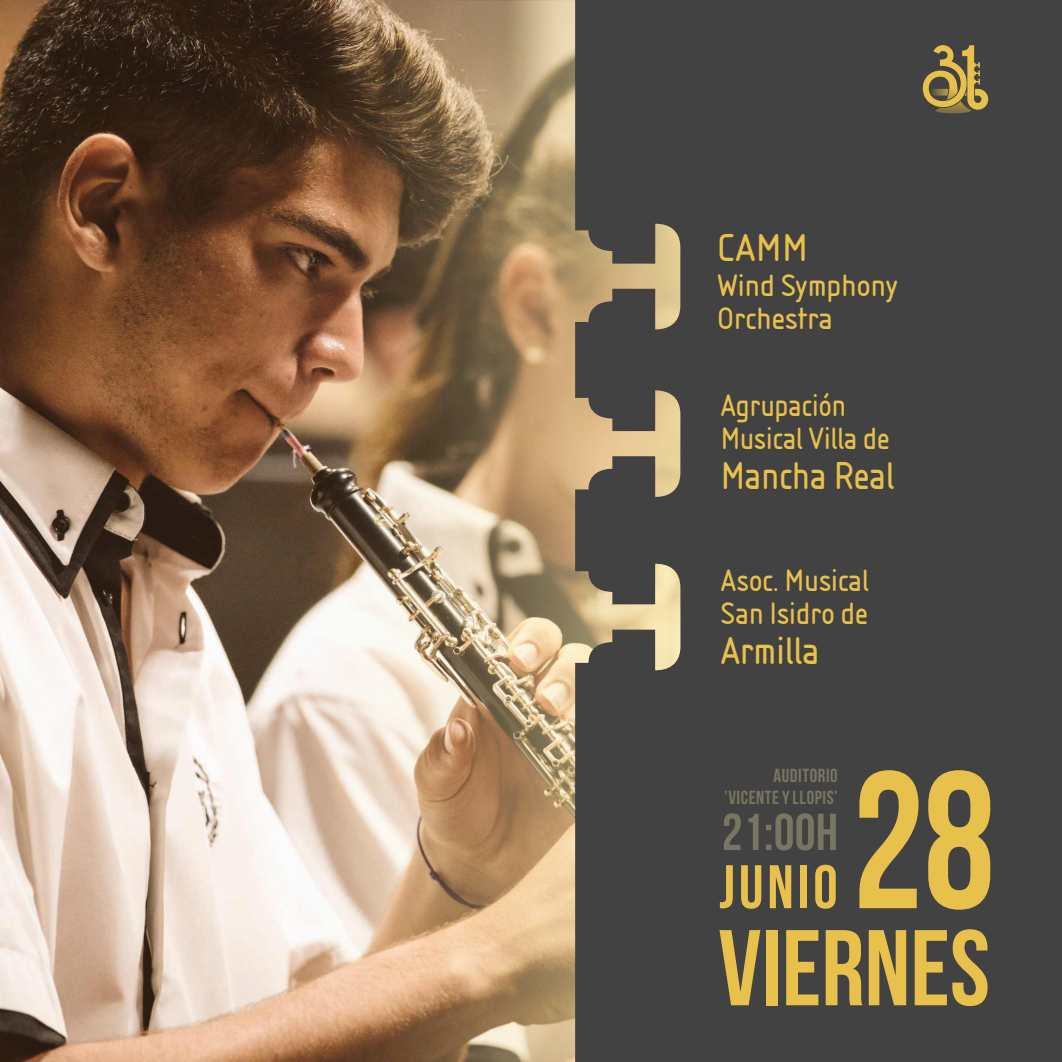
<style>
.page{position:relative;width:1062px;height:1062px;background:#fff}
.page>*{position:absolute;margin:0;border:0;box-sizing:border-box;transform-origin:0 0}
.t1{font:194.78px "Bebas Neue";color:#e8c14c;scale:.92 1}
.t2{font:107.27px "Bebas Neue";color:#e8c14c}
.t3{font:61.43px "Bebas Neue";letter-spacing:.065em;color:#e8c14c}
.t4{font:51.98px "Bebas Neue";color:rgb(250 239 177/.3)}
.t5{font:700 40.6px "ST Isonorm";color:#e8c14c;scale:.92 1}
.t6{font:700 40.6px "ST Isonorm";color:#e8c14c;scale:.94 1}
.t7{font:700 40.6px "ST Isonorm";color:#e8c14c}
.t8{font:700 32.38px/32.9px "ST Isonorm";color:#e8c14c;scale:.92 1}
.t9{font:700 32.38px/32.9px "ST Isonorm";color:#e8c14c;scale:.94 1}
.t10{font:700 32.38px/32.9px "ST Isonorm";color:#e8c14c}
.t11{font:18.9px/21.5px "Bebas Neue";letter-spacing:.03em;color:rgb(250 239 177/.3);text-align:right}
</style>
<div class="page">
<img style="left:0;top:0;width:286px;height:1062px">
<div style="left:680px;top:0;width:382px;height:1062px;background:#434242"></div>
<img style="left:286px;top:0;width:394px;height:1062px">
<svg style="left:922px;top:45px;width:66px;height:68px;background:#897846"></svg>
<h3 class="t7" style="left:717px;top:228px;width:92px">CAMM</h3>
<h3 class="t10" style="left:717px;top:269px;width:182px">Wind Symphony<br>Orchestra</h3>
<h3 class="t8" style="left:720px;top:390px;width:185px">Agrupación<br>Musical Villa de</h3>
<h3 class="t5" style="left:720px;top:456px;width:190px">Mancha Real</h3>
<h3 class="t9" style="left:720px;top:565px;width:159px">Asoc. Musical<br>San Isidro de</h3>
<h3 class="t6" style="left:720px;top:631px;width:106px">Armilla</h3>
<p class="t11" style="left:724px;top:766px;width:115px">AUDITORIO ’VICENTE Y LLOPIS’</p>
<h3 class="t4" style="left:722px;top:811px;width:118px">21:00H</h3>
<h3 class="t3" style="left:719px;top:862px;width:120px">JUNIO</h3>
<h1 class="t1" style="left:852px;top:762px;width:157px">28</h1>
<h2 class="t2" style="left:718px;top:924px;width:273px">VIERNES</h2>
</div>
